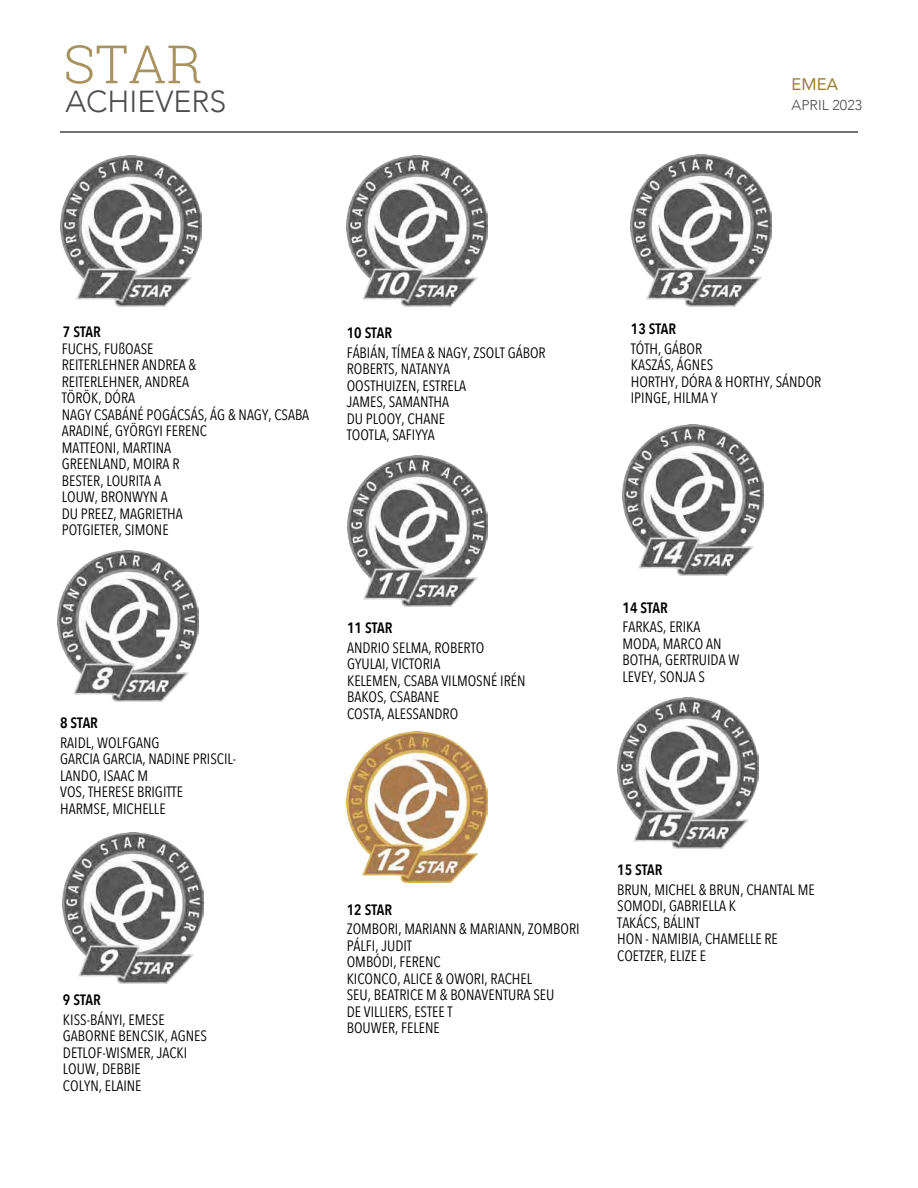
<style>
.page{position:relative;width:918px;height:1188px;background:#fff}
.page>*{position:absolute;margin:0;border:0;box-sizing:border-box;transform-origin:0 0}
.t1{font:300 52.95px "Roboto Slab";color:#a79260}
.t2{font:300 30.3px "Avenir";color:#4f4e4e}
.t3{font:16.65px "Avenir";color:#9d7e2e}
.t4{font:15px/16.5px "Avenir Next Condensed";color:#000}
.t5{font:600 15px "Avenir Next Condensed";letter-spacing:-.005em;color:#000}
.t6{font:300 14.25px "Avenir";color:#4e4d4d}
</style>
<div class="page">
<img style="left:61px;top:156px;width:140px;height:151px">
<img style="left:58px;top:550px;width:141px;height:152px">
<img style="left:63px;top:833px;width:141px;height:151px">
<img style="left:347px;top:155px;width:141px;height:151px">
<img style="left:347px;top:456px;width:141px;height:151px">
<img style="left:347px;top:731px;width:141px;height:151px">
<img style="left:631px;top:155px;width:141px;height:151px">
<img style="left:623px;top:425px;width:140px;height:151px">
<img style="left:617px;top:697px;width:141px;height:152px">
<hr style="left:61px;top:131px;width:797px;height:2px;background:#727272">
<h1 class="t1" style="left:64px;top:28px;width:140px">STAR</h1>
<h2 class="t2" style="left:65px;top:83px;width:162px">ACHIEVERS</h2>
<p class="t3" style="left:792px;top:71px;width:48px">EMEA</p>
<p class="t6" style="left:792px;top:97px;width:72px">APRIL 2023</p>
<p class="t5" style="left:63px;top:318px;width:39px">7 STAR</p>
<p class="t4" style="left:62px;top:339px;width:249px">FUCHS, FUßOASE<br>REITERLEHNER ANDREA &amp;<br>REITERLEHNER, ANDREA<br>TÖRÖK, DÓRA<br>NAGY CSABÁNÉ POGÁCSÁS, ÁG &amp; NAGY, CSABA<br>ARADINÉ, GYÖRGYI FERENC<br>MATTEONI, MARTINA<br>GREENLAND, MOIRA R<br>BESTER, LOURITA A<br>LOUW, BRONWYN A<br>DU PREEZ, MAGRIETHA<br>POTGIETER, SIMONE</p>
<p class="t5" style="left:60px;top:710px;width:39px">8 STAR</p>
<p class="t4" style="left:60px;top:734px;width:178px">RAIDL, WOLFGANG<br>GARCIA GARCIA, NADINE PRISCIL-<br>LANDO, ISAAC M<br>VOS, THERESE BRIGITTE<br>HARMSE, MICHELLE</p>
<p class="t5" style="left:63px;top:987px;width:39px">9 STAR</p>
<p class="t4" style="left:63px;top:1011px;width:146px">KISS-BÁNYI, EMESE<br>GABORNE BENCSIK, AGNES<br>DETLOF-WISMER, JACKI<br>LOUW, DEBBIE<br>COLYN, ELAINE</p>
<p class="t5" style="left:347px;top:320px;width:47px">10 STAR</p>
<p class="t4" style="left:347px;top:344px;width:200px">FÁBIÁN, TÍMEA &amp; NAGY, ZSOLT GÁBOR<br>ROBERTS, NATANYA<br>OOSTHUIZEN, ESTRELA<br>JAMES, SAMANTHA<br>DU PLOOY, CHANE<br>TOOTLA, SAFIYYA</p>
<p class="t5" style="left:347px;top:615px;width:47px">11 STAR</p>
<p class="t4" style="left:347px;top:639px;width:180px">ANDRIO SELMA, ROBERTO<br>GYULAI, VICTORIA<br>KELEMEN, CSABA VILMOSNÉ IRÉN<br>BAKOS, CSABANE<br>COSTA, ALESSANDRO</p>
<p class="t5" style="left:347px;top:897px;width:47px">12 STAR</p>
<p class="t4" style="left:347px;top:920px;width:234px">ZOMBORI, MARIANN &amp; MARIANN, ZOMBORI<br>PÁLFI, JUDIT<br>OMBÓDI, FERENC<br>KICONCO, ALICE &amp; OWORI, RACHEL<br>SEU, BEATRICE M &amp; BONAVENTURA SEU<br>DE VILLIERS, ESTEE T<br>BOUWER, FELENE</p>
<p class="t5" style="left:631px;top:316px;width:47px">13 STAR</p>
<p class="t4" style="left:631px;top:339px;width:192px">TÓTH, GÁBOR<br>KASZÁS, ÁGNES<br>HORTHY, DÓRA &amp; HORTHY, SÁNDOR<br>IPINGE, HILMA Y</p>
<p class="t5" style="left:623px;top:595px;width:47px">14 STAR</p>
<p class="t4" style="left:623px;top:618px;width:118px">FARKAS, ERIKA<br>MODA, MARCO AN<br>BOTHA, GERTRUIDA W<br>LEVEY, SONJA S</p>
<p class="t5" style="left:617px;top:857px;width:47px">15 STAR</p>
<p class="t4" style="left:617px;top:880px;width:199px">BRUN, MICHEL &amp; BRUN, CHANTAL ME<br>SOMODI, GABRIELLA K<br>TAKÁCS, BÁLINT<br>HON - NAMIBIA, CHAMELLE RE<br>COETZER, ELIZE E</p>
</div>
